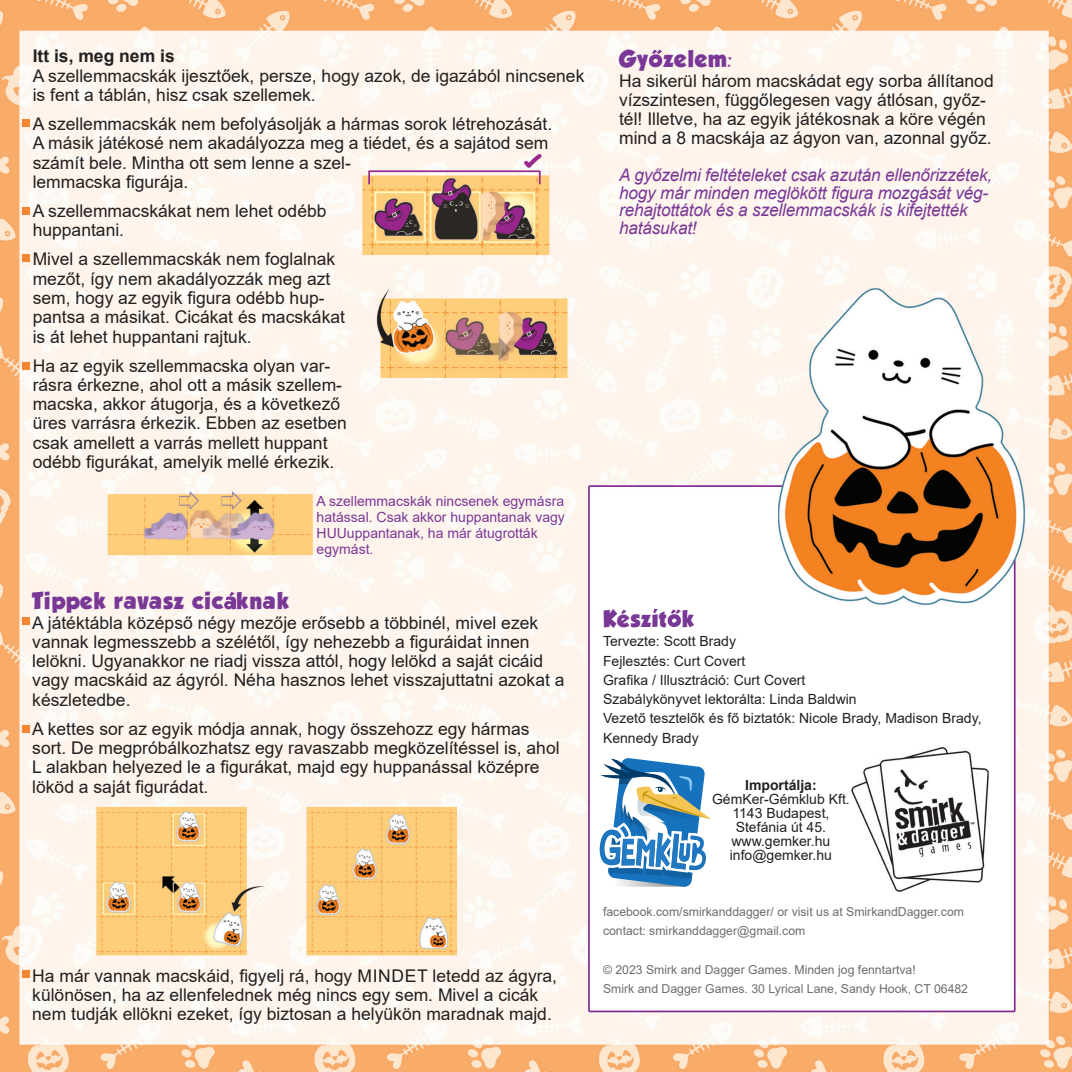
<style>
.page{position:relative;width:1072px;height:1072px;background:#fff}
.page>*{position:absolute;margin:0;border:0;box-sizing:border-box;transform-origin:0 0}
.t1{font:21px "GROBOLD";letter-spacing:.05em;color:#793896}
.t2{font:17.5px/19.2px "Arial";color:#231f20}
.t3{font:italic 17.5px/17.5px "Arial";letter-spacing:-.01em;color:#793896}
.t4{font:700 17.5px "Arial";color:#231f20}
.t5{font:14px/19.2px "Arial";color:#231f20}
.t6{font:14px/15.8px "Arial";color:#793896}
.t7{font:700 14px "Arial";color:#231f20}
.t8{font:12.25px/19.2px "Arial";color:#6c6d70}
</style>
<div class="page">
<img style="left:0;top:0;width:1071px;height:1071px">
<svg style="left:224px;top:592px;width:12px;height:17px"></svg>
<div style="left:22px;top:120px;width:8px;height:7px;background:#f58631"></div>
<div style="left:22px;top:207px;width:8px;height:7px;background:#f58631"></div>
<div style="left:22px;top:254px;width:8px;height:8px;background:#f58631"></div>
<div style="left:22px;top:362px;width:8px;height:8px;background:#f58631"></div>
<div style="left:22px;top:617px;width:8px;height:8px;background:#f58631"></div>
<div style="left:22px;top:725px;width:8px;height:7px;background:#f58631"></div>
<div style="left:22px;top:970px;width:8px;height:8px;background:#f58631"></div>
<svg style="left:649px;top:50px;width:13px;height:17px"></svg>
<div style="left:652px;top:614px;width:5px;height:13px;background:#793896"></div>
<svg style="left:653px;top:609px;width:4px;height:4px"></svg>
<svg style="left:667px;top:609px;width:14px;height:18px"></svg>
<svg style="left:595px;top:758px;width:116px;height:129px"></svg>
<p class="t4" style="left:33px;top:44px;width:143px">Itt is, meg nem is</p>
<p class="t2" style="left:33px;top:66px;width:553px">A szellemmacskák ijesztőek, persze, hogy azok, de igazából nincsenek is fent a táblán, hisz csak szellemek.</p>
<p class="t2" style="left:33px;top:114px;width:521px">A szellemmacskák nem befolyásolják a hármas sorok létrehozását.<br>A másik játékosé nem akadályozza meg a tiédet, és a sajátod sem számít bele. Mintha ott sem lenne a szel-<br>lemmacska figurája.</p>
<p class="t2" style="left:33px;top:201px;width:295px">A szellemmacskákat nem lehet odébb huppantani.</p>
<p class="t2" style="left:33px;top:249px;width:314px">Mivel a szellemmacskák nem foglalnak mezőt, így nem akadályozzák meg azt sem, hogy az egyik figura odébb hup&shy;pantsa a másikat. Cicákat és macskákat is át lehet huppantani rajtuk.</p>
<p class="t2" style="left:33px;top:356px;width:316px">Ha az egyik szellemmacska olyan var&shy;rásra érkezne, ahol ott a másik szellem&shy;macska, akkor átugorja, és a következő üres varrásra érkezik. Ebben az esetben csak amellett a varrás mellett huppant odébb figurákat, amelyik mellé érkezik.</p>
<p class="t6" style="left:316px;top:493px;width:250px">A szellemmacskák nincsenek egymásra hatással. Csak akkor huppantanak vagy<br>HUUuppantanak, ha már átugrották egymást.</p>
<p class="t1" style="left:32px;top:588px;width:258px">Tippek ravasz cic knak</p>
<p class="t2" style="left:32px;top:612px;width:534px">A játéktábla középső négy mezője erősebb a többinél, mivel ezek vannak legmesszebb a szélétől, így nehezebb a figuráidat innen lelökni. Ugyanakkor ne riadj vissza attól, hogy lelökd a saját cicáid vagy macskáid az ágyról. Néha hasznos lehet visszajuttatni azokat a készletedbe.</p>
<p class="t2" style="left:32px;top:719px;width:529px">A kettes sor az egyik módja annak, hogy összehozz egy hármas sort. De megpróbálkozhatsz egy ravaszabb megközelítéssel is, ahol L alakban helyezed le a figurákat, majd egy huppanással középre lököd a saját figurádat.</p>
<p class="t2" style="left:32px;top:965px;width:526px">Ha már vannak macskáid, figyelj rá, hogy MINDET letedd az ágyra, különösen, ha az ellenfelednek még nincs egy sem. Mivel a cicák nem tudják ellökni ezeket, így biztosan a helyükön maradnak majd.</p>
<p class="t1" style="left:619px;top:46px;width:114px">Gy zelem:</p>
<p class="t2" style="left:619px;top:71px;width:376px">Ha sikerül három macskádat egy sorba állítanod vízszintesen, függőlegesen vagy átlósan, győz&shy;tél! Illetve, ha az egyik játékosnak a köre végén mind a 8 macskája az ágyon van, azonnal győz.</p>
<p class="t3" style="left:619px;top:166px;width:375px">A győzelmi feltételeket csak azután ellenőrizzétek, hogy már minden meglökött figura mozgását vég&shy;rehajtottátok és a szellemmacskák is kifejtették hatásukat!</p>
<p class="t1" style="left:603px;top:606px;width:93px">Kész t k</p>
<p class="t5" style="left:603px;top:631px;width:380px">Tervezte: Scott Brady<br>Fejlesztés: Curt Covert<br>Grafika / Illusztráció: Curt Covert<br>Szabálykönyvet lektorálta: Linda Baldwin<br>Vezető tesztelők és fő biztatók: Nicole Brady, Madison Brady, Kennedy Brady</p>
<p class="t7" style="left:745px;top:774px;width:73px">Importálja:</p>
<p class="t5" style="left:712px;top:791px;width:139px;line-height:14px;text-align:center">GémKer-Gémklub Kft.<br>1143 Budapest,<br>Stefánia út 45. www.gemker.hu info@gemker.hu</p>
<p class="t8" style="left:603px;top:902px;width:362px">facebook.com/smirkanddagger/ or visit us at SmirkandDagger.com contact: smirkanddagger@gmail.com</p>
<p class="t8" style="left:603px;top:959px;width:366px">© 2023 Smirk and Dagger Games. Minden jog fenntartva!<br>Smirk and Dagger Games. 30 Lyrical Lane, Sandy Hook, CT 06482</p>
</div>
